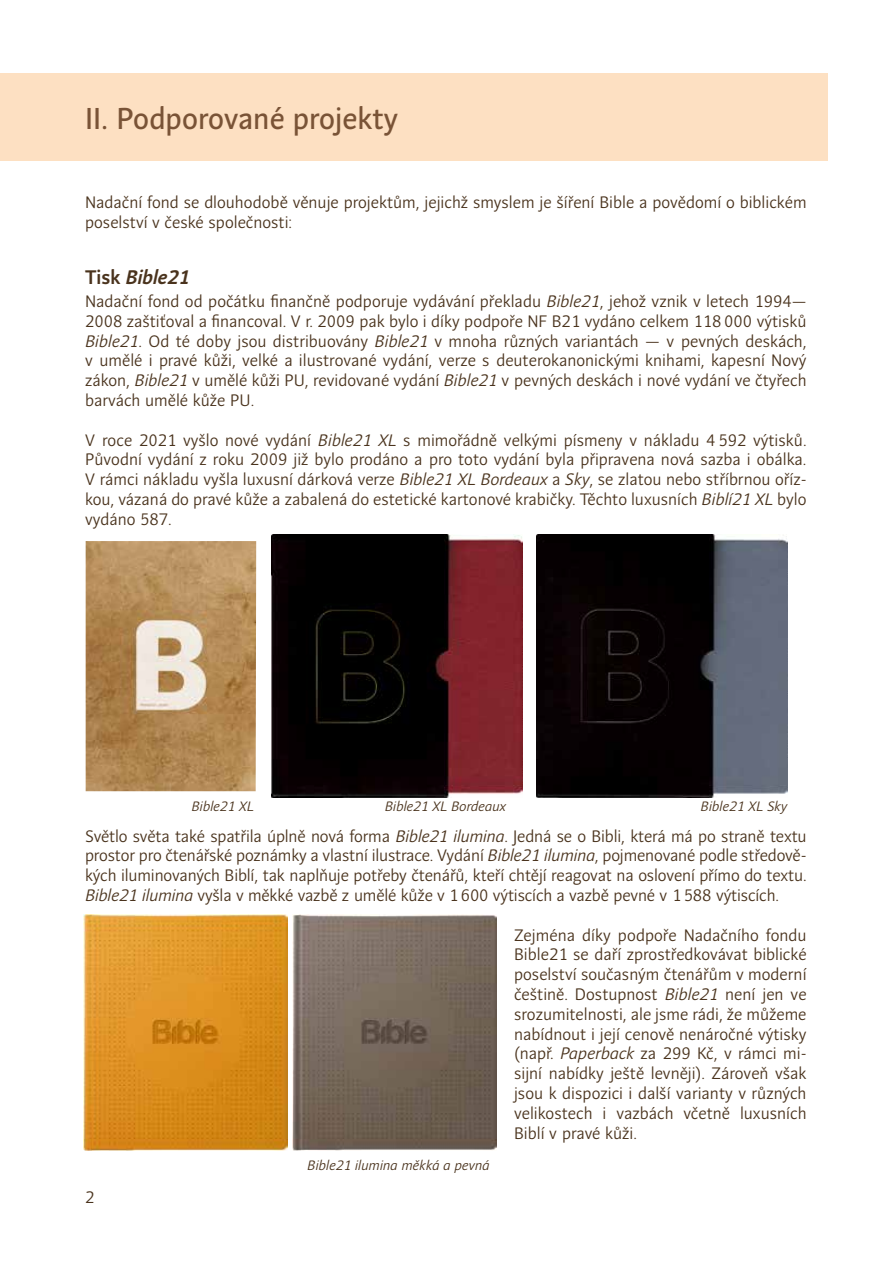
<style>
.page{position:relative;width:893px;height:1263px;background:#fff}
.page>*{position:absolute;margin:0;border:0;box-sizing:border-box;transform-origin:0 0}
.t1{font:30px "Andulka Sans Text";color:#795336}
.t2{font:italic 500 19.5px "Andulka Sans";color:#4a331d}
.t3{font:16.5px/19.8px "Andulka Sans";color:#4a331d;text-align:justify}
.t4{font:italic 13.5px "Andulka Sans";color:#4a331d}
.s1{font-style:normal}
.s2{font-style:italic}
</style>
<div class="page">
<div style="left:0;top:74px;width:827px;height:87px;background:#fde0c2"></div>
<img style="left:86px;top:541px;width:170px;height:250px">
<img style="left:271px;top:535px;width:251px;height:262px">
<img style="left:536px;top:535px;width:251px;height:262px">
<img style="left:84px;top:914px;width:204px;height:236px">
<img style="left:293px;top:914px;width:203px;height:236px">
<h1 class="t1" style="left:85px;top:101px;width:315px">II. Podporované projekty</h1>
<p class="t3" style="left:85px;top:192px;width:723px">Nadační fond se dlouhodobě věnuje projektům, jejichž smyslem je šíření Bible a povědomí o biblickém poselství v české společnosti:</p>
<p class="t2" style="left:85px;top:266px;width:106px"><span class="s1">Tisk</span> Bible21</p>
<p class="t3" style="left:85px;top:291px;width:723px">Nadační fond od počátku finančně podporuje vydávání překladu <span class="s2">Bible21</span>, jehož vznik v letech 1994— 2008 zaštiťoval a financoval. V r. 2009 pak bylo i díky podpoře NF B21 vydáno celkem 118 000 výtisků <span class="s2">Bible21</span>. Od té doby jsou distribuovány <span class="s2">Bible21</span> v mnoha různých variantách — v pevných deskách, v umělé i pravé kůži, velké a ilustrované vydání, verze s deuterokanonickými knihami, kapesní Nový zákon, <span class="s2">Bible21</span> v umělé kůži PU, revidované vydání <span class="s2">Bible21</span> v pevných deskách i nové vydání ve čtyřech barvách umělé kůže PU.</p>
<p class="t3" style="left:85px;top:430px;width:723px">V roce 2021 vyšlo nové vydání <span class="s2">Bible21 XL</span> s mimořádně velkými písmeny v nákladu 4 592 výtisků.<br>Původní vydání z roku 2009 již bylo prodáno a pro toto vydání byla připravena nová sazba i obálka.<br>V rámci nákladu vyšla luxusní dárková verze <span class="s2">Bible21 XL Bordeaux</span> a <span class="s2">Sky</span>, se zlatou nebo stříbrnou oříz&shy;kou, vázaná do pravé kůže a zabalená do estetické kartonové krabičky. Těchto luxusních <span class="s2">Biblí21 XL</span> bylo vydáno 587.</p>
<p class="t4" style="left:191px;top:798px;width:64px">Bible21 XL</p>
<p class="t4" style="left:385px;top:798px;width:123px">Bible21 XL Bordeaux</p>
<p class="t4" style="left:701px;top:798px;width:88px">Bible21 XL Sky</p>
<p class="t3" style="left:85px;top:826px;width:723px">Světlo světa také spatřila úplně nová forma <span class="s2">Bible21 ilumina</span>. Jedná se o Bibli, která má po straně textu prostor pro čtenářské poznámky a vlastní ilustrace. Vydání <span class="s2">Bible21 ilumina</span>, pojmenované podle středově&shy;kých iluminovaných Biblí, tak naplňuje potřeby čtenářů, kteří chtějí reagovat na oslovení přímo do textu.<br><span class="s2">Bible21 ilumina</span> vyšla v měkké vazbě z umělé kůže v 1 600 výtiscích a vazbě pevné v 1 588 výtiscích.</p>
<p class="t3" style="left:514px;top:925px;width:294px">Zejména díky podpoře Nadačního fondu Bible21 se daří zprostředkovávat biblické poselství současným čtenářům v moderní češtině. Dostupnost <span class="s2">Bible21</span> není jen ve srozumitelnosti, ale jsme rádi, že můžeme nabídnout i její cenově nenáročné výtisky (např. <span class="s2">Paperback</span> za 299 Kč, v rámci mi&shy;sijní nabídky ještě levněji). Zároveň však jsou k dispozici i další varianty v různých velikostech i vazbách včetně luxusních Biblí v pravé kůži.</p>
<p class="t3" style="left:85px;top:1188px;width:11px">2</p>
<p class="t4" style="left:307px;top:1157px;width:184px">Bible21 ilumina měkká a pevná</p>
</div>
